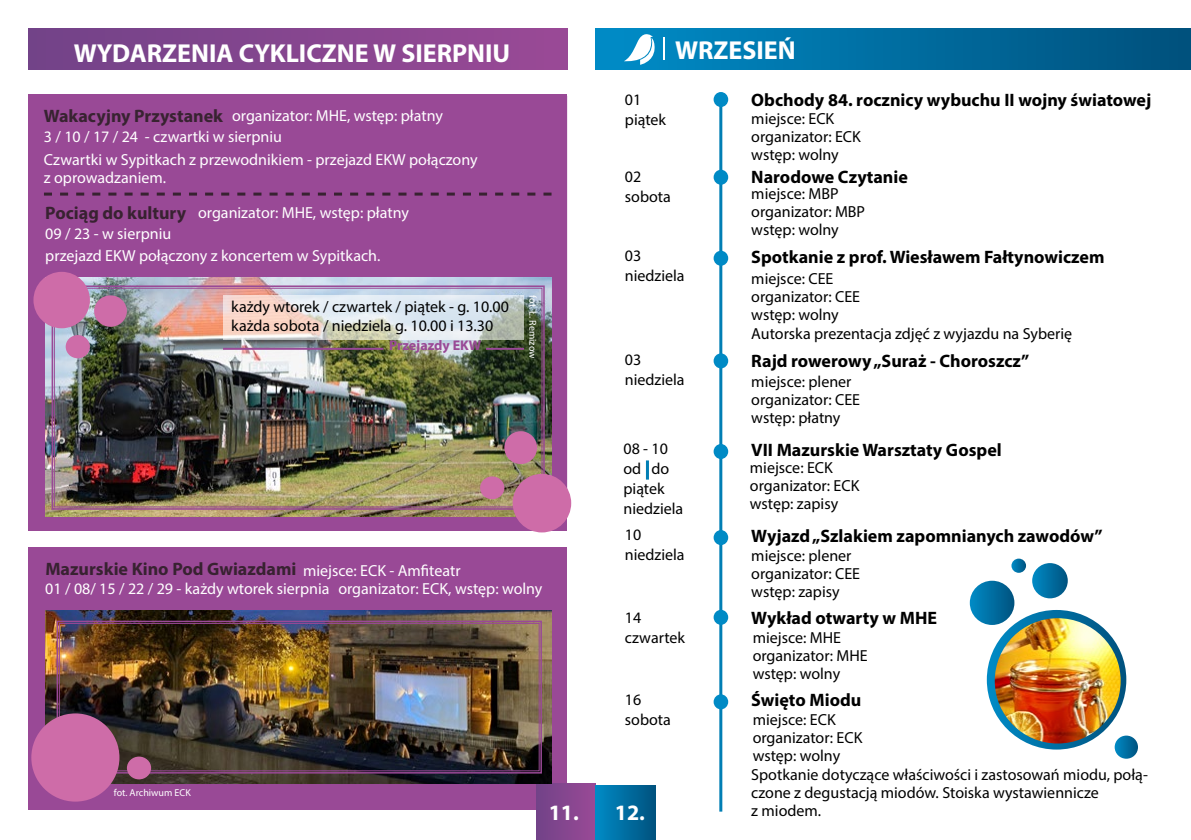
<style>
.page{position:relative;width:1191px;height:840px;background:#fff}
.page>*{position:absolute;margin:0;border:0;box-sizing:border-box;transform-origin:0 0}
.t1{font:700 26px "Myriad Pro";color:#fff}
.t2{font:700 22px "Myriad Pro";color:#fff}
.t3{font:700 18px "Myriad Pro";color:#000}
.t4{font:700 18px "Myriad Pro";color:#382231}
.t5{font:700 18px "Myriad Pro";color:#382331}
.t6{font:16px/18px "Myriad Pro";color:#000}
.t7{font:16px/18px "Myriad Pro";color:#fff}
.t8{font:700 14px "Myriad Pro";color:#994996}
.t9{font:10px "Myriad Pro";color:#fff}
</style>
<div class="page">
<div style="left:28px;top:95px;width:539px;height:435px;background:#994996"></div>
<div style="left:28px;top:28px;width:539px;height:41px;background:linear-gradient(to right,#724388,#9a4996)"></div>
<div style="left:28px;top:547px;width:539px;height:262px;background:#994996"></div>
<div style="left:537px;top:783px;width:58px;height:56px;background:linear-gradient(to right,#724388,#984996)"></div>
<svg style="left:986px;top:609px;width:140px;height:140px;background:#1a7ca6"></svg>
<div style="left:595px;top:28px;width:596px;height:41px;background:linear-gradient(to right,#008cc8,#00507c)"></div>
<svg style="left:624px;top:33px;width:31px;height:32px"></svg>
<hr style="left:663px;top:37px;width:2px;height:23px;background:#fff">
<hr style="left:719px;top:99px;width:3px;height:712px;background:#017eb4">
<div style="left:713px;top:170px;width:15px;height:15px;background:#008ac5;border-radius:50%"></div>
<div style="left:713px;top:92px;width:15px;height:15px;background:#008ac5;border-radius:50%"></div>
<div style="left:713px;top:250px;width:15px;height:15px;background:#008ac5;border-radius:50%"></div>
<div style="left:713px;top:353px;width:15px;height:15px;background:#008ac5;border-radius:50%"></div>
<div style="left:713px;top:444px;width:15px;height:15px;background:#008ac5;border-radius:50%"></div>
<div style="left:713px;top:529px;width:15px;height:15px;background:#008ac5;border-radius:50%"></div>
<div style="left:713px;top:609px;width:15px;height:15px;background:#008ac5;border-radius:50%"></div>
<div style="left:713px;top:694px;width:15px;height:15px;background:#008ac5;border-radius:50%"></div>
<div style="left:595px;top:784px;width:60px;height:55px;background:linear-gradient(to right,#008bc6,#005380)"></div>
<img style="left:994px;top:618px;width:126px;height:125px;border-radius:63px">
<svg style="left:1032px;top:562px;width:35px;height:36px"></svg>
<svg style="left:1114px;top:735px;width:24px;height:23px"></svg>
<svg style="left:969px;top:580px;width:45px;height:44px;background:#0a74a5"></svg>
<svg style="left:1011px;top:558px;width:15px;height:14px"></svg>
<img style="left:45px;top:277px;width:506px;height:239px">
<svg style="left:44px;top:192px;width:507px;height:3px"></svg>
<img style="left:51px;top:284px;width:494px;height:226px">
<div style="left:54px;top:288px;width:488px;height:219px;border:1px solid #994996"></div>
<div style="left:512px;top:473px;width:59px;height:59px;background:#ce6ca8;border-radius:50%"></div>
<div style="left:504px;top:431px;width:33px;height:32px;background:#ce6ca8;border-radius:50%"></div>
<div style="left:33px;top:272px;width:57px;height:56px;background:#ce6ca8;border-radius:50%"></div>
<div style="left:94px;top:295px;width:33px;height:31px;background:#ce6ca8;border-radius:50%"></div>
<div style="left:66px;top:335px;width:24px;height:23px;background:#ce6ca8;border-radius:50%"></div>
<div style="left:480px;top:476px;width:24px;height:23px;background:#ce6ca8;border-radius:50%"></div>
<img style="left:45px;top:610px;width:506px;height:173px">
<img style="left:56px;top:619px;width:486px;height:154px">
<div style="left:59px;top:622px;width:480px;height:148px;border:1px solid #994996"></div>
<div style="left:31px;top:713px;width:88px;height:88px;background:#ce6ca8;border-radius:50%"></div>
<div style="left:127px;top:756px;width:24px;height:23px;background:#ce6ca8;border-radius:50%"></div>
<svg style="left:223px;top:295px;width:301px;height:44px;background:#e0dddb"></svg>
<hr style="left:223px;top:347px;width:160px;height:2px;background:#994996">
<hr style="left:486px;top:347px;width:38px;height:2px;background:#994996">
<hr style="left:646px;top:460px;width:3px;height:19px;background:#017eb4">
<h1 class="t1" style="left:74px;top:36px;width:438px">WYDARZENIA CYKLICZNE W SIERPNIU</h1>
<p class="t5" style="left:44px;top:104px;width:181px">Wakacyjny Przystanek</p>
<p class="t7" style="left:232px;top:107px;width:212px">organizator: MHE, wstęp: płatny</p>
<p class="t7" style="left:44px;top:127px;width:240px">3 / 10 / 17 / 24 - czwartki w sierpniu</p>
<p class="t7" style="left:44px;top:150px;width:435px">Czwartki w Sypitkach z przewodnikiem - przejazd EKW połączony z oprowadzaniem.</p>
<p class="t4" style="left:45px;top:201px;width:142px">Pociąg do kultury</p>
<p class="t7" style="left:45px;top:224px;width:127px">09 / 23 - w sierpniu</p>
<p class="t7" style="left:198px;top:203px;width:212px">organizator: MHE, wstęp: płatny</p>
<p class="t7" style="left:45px;top:246px;width:336px">przejazd EKW połączony z koncertem w Sypitkach.</p>
<p class="t6" style="left:231px;top:296px;width:279px;line-height:19.2px">każdy wtorek / czwartek / piątek - g. 10.00 każda sobota / niedziela g. 10.00 i 13.30</p>
<p class="t8" style="left:389px;top:336px;width:94px">Przejazdy EKW</p>
<p class="t9" style="left:539px;top:295px;width:64px;rotate:90deg">fot. Ł. Remizow</p>
<p class="t4" style="left:45px;top:557px;width:252px">Mazurskie Kino Pod Gwiazdami</p>
<p class="t7" style="left:303px;top:561px;width:159px">miejsce: ECK - Amfiteatr</p>
<p class="t7" style="left:45px;top:579px;width:286px">01 / 08/ 15 / 22 / 29 - każdy wtorek sierpnia</p>
<p class="t7" style="left:338px;top:579px;width:205px">organizator: ECK, wstęp: wolny</p>
<p class="t9" style="left:114px;top:786px;width:78px">fot. Archiwum ECK</p>
<h2 class="t2" style="left:549px;top:797px;width:32px">11.</h2>
<h1 class="t1" style="left:675px;top:33px;width:122px">WRZESIEŃ</h1>
<p class="t6" style="left:625px;top:89px;width:43px;line-height:20px">01 piątek</p>
<p class="t3" style="left:751px;top:88px;width:401px">Obchody 84. rocznicy wybuchu II wojny światowej</p>
<p class="t6" style="left:751px;top:109px;width:111px">miejsce: ECK organizator: ECK wstęp: wolny</p>
<p class="t6" style="left:625px;top:167px;width:48px;line-height:20px">02 sobota</p>
<p class="t3" style="left:751px;top:165px;width:158px">Narodowe Czytanie</p>
<p class="t6" style="left:751px;top:184px;width:115px">miejsce: MBP organizator: MBP wstęp: wolny</p>
<p class="t6" style="left:625px;top:245px;width:61px;line-height:20px">03 niedziela</p>
<p class="t3" style="left:751px;top:245px;width:355px">Spotkanie z prof. Wiesławem Fałtynowiczem</p>
<p class="t6" style="left:751px;top:269px;width:110px">miejsce: CEE organizator: CEE wstęp: wolny</p>
<p class="t6" style="left:751px;top:324px;width:322px">Autorska prezentacja zdjęć z wyjazdu na Syberię</p>
<p class="t6" style="left:625px;top:349px;width:61px;line-height:20px">03 niedziela</p>
<p class="t6" style="left:623px;top:438px;width:61px;line-height:20px">08 - 10 od do piątek niedziela</p>
<p class="t6" style="left:625px;top:524px;width:61px;line-height:20px">10 niedziela</p>
<p class="t6" style="left:625px;top:606px;width:62px;line-height:20px">14 czwartek</p>
<p class="t6" style="left:625px;top:688px;width:48px;line-height:20px">16 sobota</p>
<p class="t3" style="left:751px;top:349px;width:279px">Rajd rowerowy „Suraż - Choroszcz”</p>
<p class="t6" style="left:751px;top:372px;width:110px">miejsce: plener organizator: CEE wstęp: płatny</p>
<p class="t6" style="left:750px;top:458px;width:111px">miejsce: ECK organizator: ECK wstęp: zapisy</p>
<p class="t6" style="left:751px;top:546px;width:110px">miejsce: plener organizator: CEE wstęp: zapisy</p>
<p class="t6" style="left:752px;top:628px;width:116px">miejsce: MHE organizator: MHE wstęp: wolny</p>
<p class="t6" style="left:752px;top:710px;width:111px">miejsce: ECK organizator: ECK wstęp: wolny</p>
<p class="t3" style="left:751px;top:437px;width:252px">VII Mazurskie Warsztaty Gospel</p>
<p class="t3" style="left:751px;top:524px;width:353px">Wyjazd „Szlakiem zapomnianych zawodów”</p>
<p class="t3" style="left:751px;top:606px;width:187px">Wykład otwarty w MHE</p>
<p class="t3" style="left:751px;top:688px;width:112px">Święto Miodu</p>
<h2 class="t2" style="left:615px;top:797px;width:32px">12.</h2>
<p class="t6" style="left:751px;top:764px;width:398px">Spotkanie dotyczące właściwości i zastosowań miodu, połą&shy;czone z degustacją miodów. Stoiska wystawiennicze<br>z miodem.</p>
</div>
